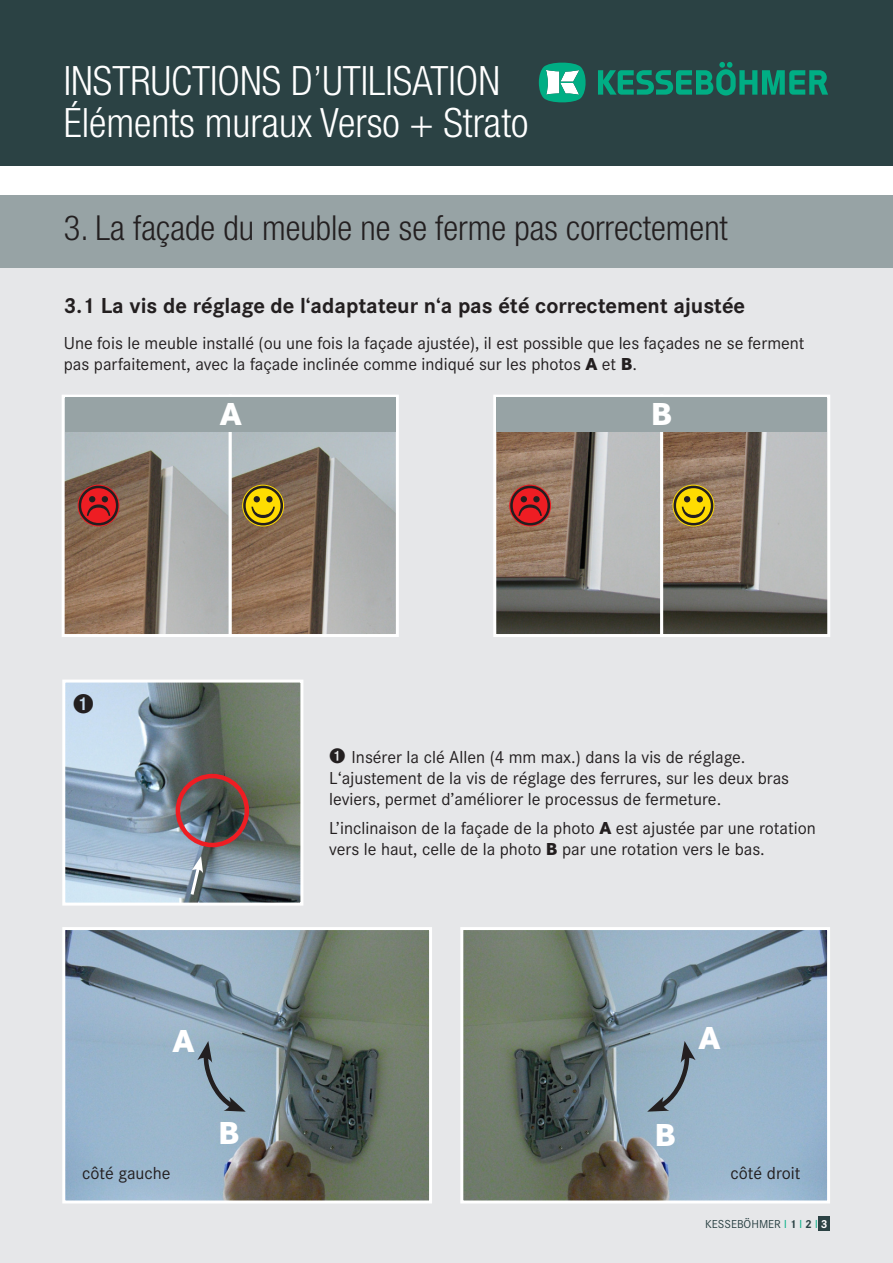
<style>
.page{position:relative;width:893px;height:1263px;background:#fff}
.page>*{position:absolute;margin:0;border:0;box-sizing:border-box;transform-origin:0 0}
.t1{font:300 condensed 40.5px/42px "Helvetica Neue";color:#fff}
.t2{font:300 condensed 34.5px "Helvetica Neue";color:#231f20}
.t3{font:800 33px "Corporate S";color:#fff}
.t4{font:700 22.5px "Corporate S";color:#231f20}
.t5{font:18px/21px "Corporate S";color:#231f20}
.t6{font:12px "Corporate S";color:#2b4244}
.s1{font-weight:800}
.s2{color:#00ae84}
.s3{font-weight:700}
.s4{font-weight:700;color:#fff}
</style>
<div class="page">
<div style="left:0;top:0;width:893px;height:166px;background:#2b4244"></div>
<svg style="left:539px;top:62px;width:47px;height:41px;background:#4db099"></svg>
<svg style="left:598px;top:62px;width:230px;height:34px"></svg>
<div style="left:0;top:196px;width:893px;height:1067px;background:#e6e7e9"></div>
<div style="left:0;top:196px;width:893px;height:72px;background:#97a3a5"></div>
<img style="left:66px;top:432px;width:329px;height:201px">
<div style="left:62px;top:395px;width:170px;height:242px;border:3px solid #fff"></div>
<svg style="left:78px;top:485px;width:41px;height:41px"></svg>
<svg style="left:79px;top:486px;width:39px;height:39px;background:#a42627"></svg>
<div style="left:818px;top:1216px;width:12px;height:15px;background:#2b4244"></div>
<div style="left:229px;top:395px;width:170px;height:242px;border:3px solid #fff"></div>
<svg style="left:242px;top:485px;width:42px;height:41px"></svg>
<svg style="left:243px;top:486px;width:40px;height:39px;background:#ae9514"></svg>
<img style="left:497px;top:432px;width:329px;height:201px">
<div style="left:493px;top:395px;width:170px;height:242px;border:3px solid #fff"></div>
<svg style="left:509px;top:485px;width:42px;height:41px"></svg>
<svg style="left:510px;top:486px;width:40px;height:39px;background:#a82b2b"></svg>
<div style="left:660px;top:395px;width:170px;height:242px;border:3px solid #fff"></div>
<svg style="left:672px;top:485px;width:42px;height:41px"></svg>
<svg style="left:673px;top:486px;width:40px;height:39px;background:#b19817"></svg>
<img style="left:66px;top:931px;width:362px;height:268px">
<div style="left:62px;top:927px;width:370px;height:276px;border:3px solid #fff"></div>
<img style="left:66px;top:683px;width:233px;height:218px">
<div style="left:62px;top:679px;width:241px;height:226px;border:3px solid #fff"></div>
<img style="left:464px;top:931px;width:362px;height:268px">
<div style="left:460px;top:927px;width:370px;height:276px;border:3px solid #fff"></div>
<div style="left:65px;top:398px;width:331px;height:34px;background:#97a3a5"></div>
<div style="left:496px;top:398px;width:331px;height:34px;background:#97a3a5"></div>
<div style="left:176px;top:774px;width:73px;height:73px;border:4px solid #ee1d23;border-radius:50%"></div>
<svg style="left:188px;top:856px;width:15px;height:42px"></svg>
<svg style="left:197px;top:1041px;width:49px;height:71px;background:#879eae"></svg>
<svg style="left:647px;top:1041px;width:49px;height:71px;background:#879eae"></svg>
<svg style="left:74px;top:694px;width:19px;height:19px"></svg>
<h1 class="t1" style="left:64px;top:60px;width:466px">INSTRUCTIONS D’UTILISATION<br>Éléments muraux Verso + Strato</h1>
<h2 class="t2" style="left:64px;top:208px;width:666px">3. La façade du meuble ne se ferme pas correctement</h2>
<p class="t4" style="left:64px;top:292px;width:683px">3.1 La vis de réglage de l‘adaptateur n‘a pas été correctement ajustée</p>
<p class="t5" style="left:64px;top:333px;width:742px">Une fois le meuble installé (ou une fois la façade ajustée), il est possible que les façades ne se ferment pas parfaitement, avec la façade inclinée comme indiqué sur les photos <span class="s1">A</span> et <span class="s1">B</span>.</p>
<h3 class="t3" style="left:220px;top:394px;width:24px">A</h3>
<h3 class="t3" style="left:651px;top:394px;width:23px">B</h3>
<p class="t5" style="left:329px;top:746px;width:462px">➊ Insérer la clé Allen (4 mm max.) dans la vis de réglage.<br>L‘ajustement de la vis de réglage des ferrures, sur les deux bras leviers, permet d’améliorer le processus de fermeture.</p>
<p class="t5" style="left:329px;top:818px;width:488px">L’inclinaison de la façade de la photo <span class="s1">A</span> est ajustée par une rotation vers le haut, celle de la photo <span class="s1">B</span> par une rotation vers le bas.</p>
<h3 class="t3" style="left:173px;top:1021px;width:24px">A</h3>
<h3 class="t3" style="left:698px;top:1018px;width:24px">A</h3>
<h3 class="t3" style="left:218px;top:1113px;width:23px">B</h3>
<h3 class="t3" style="left:654px;top:1115px;width:23px">B</h3>
<p class="t5" style="left:82px;top:1162px;width:90px">côté gauche</p>
<p class="t5" style="left:730px;top:1162px;width:72px">côté droit</p>
<p class="t6" style="left:705px;top:1217px;width:124px">KESSEBÖHMER <span class="s2">l</span> <span class="s3">1</span> <span class="s2">l</span> <span class="s3">2</span> <span class="s2">l</span> <span class="s4">3</span></p>
</div>
